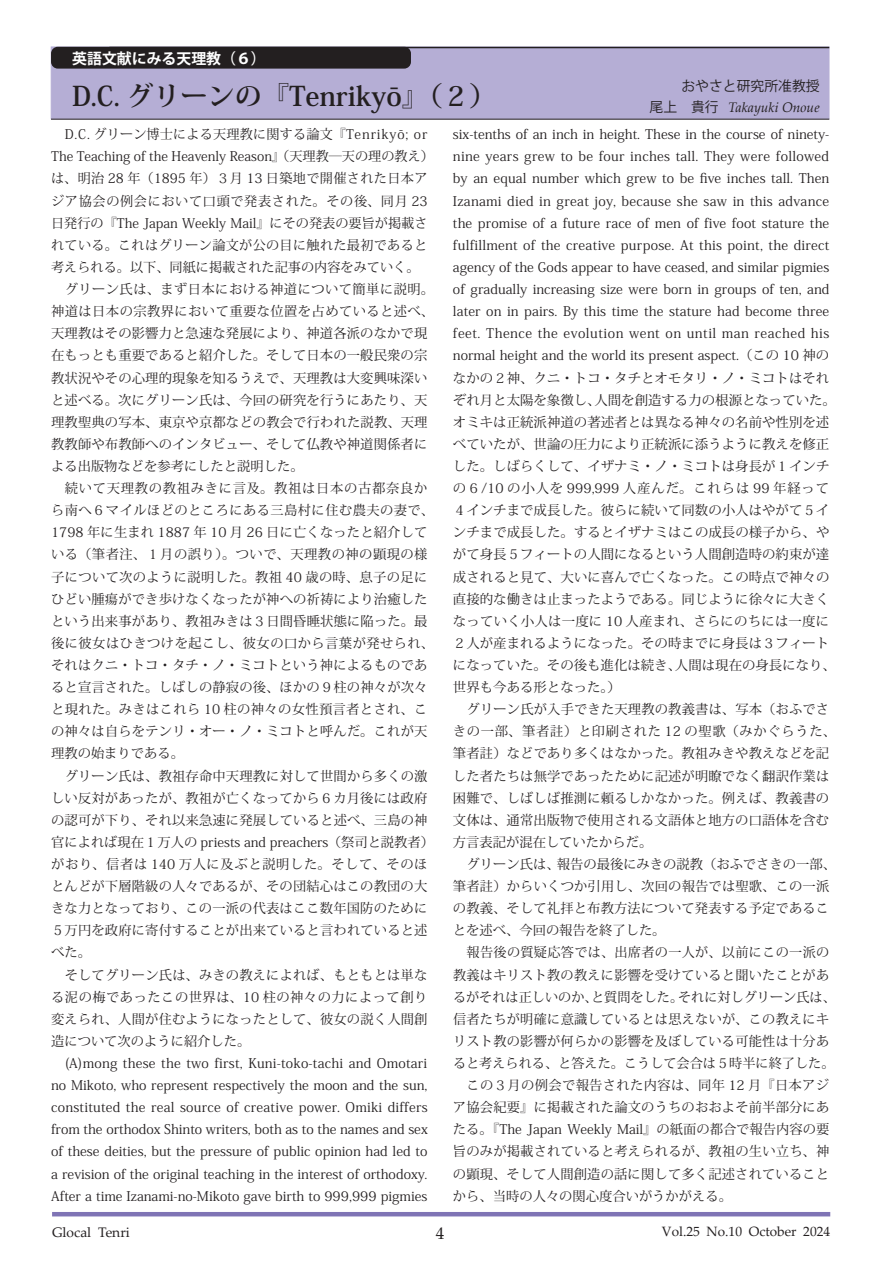
<style>
.page{position:relative;width:893px;height:1263px;background:#fff}
.page>*{position:absolute;margin:0;border:0;box-sizing:border-box;transform-origin:0 0}
.t1{font:700 27.15px "Koz Min Pr 6 N";color:#231f20}
.t2{font:16.95px "Palatino Linotype";color:#231f20}
.t3{font:700 14.85px "Koz Go Pr 6 N";color:#fff}
.t4{font:italic 13.8px "Palatino Linotype";color:#231f20}
.t5{font:13.8px "Palatino Linotype";color:#231f20}
.t6{font:13.8px "Koz Go Pr 6 N";color:#231f20}
.t7{font:13.5px "Palatino Linotype";color:#231f20}
.t8{font:13.35px/22px "Koz Min Pr 6 N";letter-spacing:.01em;color:#231f20}
.s1{font-family:"Koz Go Pr 6 N";font-style:normal}
</style>
<div class="page">
<hr style="left:52px;top:1212px;width:778px;height:4px;background:#7f74b5">
<div style="left:51px;top:47px;width:778px;height:72px;background:#b5aed5;border:1px solid #b5aed5"></div>
<hr style="left:51px;top:119px;width:778px;height:1px;background:#231f20">
<hr style="left:109px;top:47px;width:720px;height:1px;background:#231f20">
<div style="left:51px;top:47px;width:360px;height:22px;background:#231f20;border-radius:7px"></div>
<p class="t3" style="left:72px;top:50px;width:195px">英語文献にみる天理教（６）</p>
<p class="t6" style="left:681px;top:78px;width:140px">おやさと研究所准教授</p>
<h1 class="t1" style="left:72px;top:81px;width:426px">D.C. グリーンの『Tenrikyō』（２）</h1>
<p class="t4" style="left:649px;top:97px;width:172px"><span class="s1">尾上　貴行</span> Takayuki Onoue</p>
<p class="t8" style="left:453px;top:124px;width:385px">six-tenths of an inch in height. These in the course of ninety&shy;nine years grew to be four inches tall. They were followed by an equal number which grew to be five inches tall. Then Izanami died in great joy, because she saw in this advance the promise of a future race of men of five foot stature the fulfillment of the creative purpose. At this point, the direct agency of the Gods appear to have ceased, and similar pigmies of gradually increasing size were born in groups of ten, and later on in pairs. By this time the stature had become three feet. Thence the evolution went on until man reached his normal height and the world its present aspect.（この 10 神のなかの２神、クニ・トコ・タチとオモタリ・ノ・ミコトはそれぞれ月と太陽を象徴し、人間を創造する力の根源となっていた。オミキは正統派神道の著述者とは異なる神々の名前や性別を述べていたが、世論の圧力により正統派に添うように教えを修正した。しばらくして、イザナミ・ノ・ミコトは身長が１インチの６/10 の小人を 999,999 人産んだ。これらは 99 年経って４インチまで成長した。彼らに続いて同数の小人はやがて５インチまで成長した。するとイザナミはこの成長の様子から、やがて身長５フィートの人間になるという人間創造時の約束が達成されると見て、大いに喜んで亡くなった。この時点で神々の直接的な働きは止まったようである。同じように徐々に大きくなっていく小人は一度に 10 人産まれ、さらにのちには一度に２人が産まれるようになった。その時までに身長は３フィートになっていた。その後も進化は続き、人間は現在の身長になり、世界も今ある形となった。）</p>
<p class="t8" style="left:453px;top:698px;width:385px;text-indent:14px">グリーン氏が入手できた天理教の教義書は、写本（おふでさきの一部、筆者註）と印刷された 12 の聖歌（みかぐらうた、筆者註）などであり多くはなかった。教祖みきや教えなどを記した者たちは無学であったために記述が明瞭でなく翻訳作業は困難で、しばしば推測に頼るしかなかった。例えば、教義書の文体は、通常出版物で使用される文語体と地方の口語体を含む方言表記が混在していたからだ。</p>
<p class="t8" style="left:453px;top:853px;width:384px;text-indent:14px">グリーン氏は、報告の最後にみきの説教（おふでさきの一部、筆者註）からいくつか引用し、次回の報告では聖歌、この一派の教義、そして礼拝と布教方法について発表する予定であることを述べ、今回の報告を終了した。</p>
<p class="t8" style="left:467px;top:942px;width:364px">報告後の質疑応答では、出席者の一人が、以前にこの一派の</p>
<p class="t8" style="left:453px;top:964px;width:378px">教義はキリスト教の教えに影響を受けていると聞いたことがあ</p>
<p class="t8" style="left:453px;top:986px;width:384px">るがそれは正しいのか、と質問をした。それに対しグリーン氏は、</p>
<p class="t8" style="left:453px;top:1008px;width:378px">信者たちが明確に意識しているとは思えないが、この教えにキ</p>
<p class="t8" style="left:453px;top:1030px;width:378px">リスト教の影響が何らかの影響を及ぼしている可能性は十分あ</p>
<p class="t8" style="left:453px;top:1052px;width:383px">ると考えられる、と答えた。こうして会合は５時半に終了した。</p>
<p class="t8" style="left:467px;top:1074px;width:364px">この３月の例会で報告された内容は、同年 12 月『日本アジ</p>
<p class="t8" style="left:453px;top:1096px;width:378px">ア協会紀要』に掲載された論文のうちのおおよそ前半部分にあ</p>
<p class="t8" style="left:453px;top:1119px;width:378px">たる。『The Japan Weekly Mail』の紙面の都合で報告内容の要</p>
<p class="t8" style="left:453px;top:1141px;width:378px">旨のみが掲載されていると考えられるが、教祖の生い立ち、神</p>
<p class="t8" style="left:453px;top:1163px;width:378px">の顕現、そして人間創造の話に関して多く記述されていること</p>
<p class="t8" style="left:453px;top:1185px;width:281px">から、当時の人々の関心度合いがうかがえる。</p>
<p class="t8" style="left:51px;top:124px;width:384px;text-indent:14px">D.C. グリーン博士による天理教に関する論文『Tenrikyō; or The Teaching of the Heavenly Reason』（天理教―天の理の教え）は、明治 28 年（1895 年）３月 13 日築地で開催された日本アジア協会の例会において口頭で発表された。その後、同月 23日発行の『The Japan Weekly Mail』にその発表の要旨が掲載されている。これはグリーン論文が公の目に触れた最初であると考えられる。以下、同紙に掲載された記事の内容をみていく。</p>
<p class="t8" style="left:51px;top:278px;width:385px;text-indent:14px">グリーン氏は、まず日本における神道について簡単に説明。神道は日本の宗教界において重要な位置を占めていると述べ、天理教はその影響力と急速な発展により、神道各派のなかで現在もっとも重要であると紹介した。そして日本の一般民衆の宗教状況やその心理的現象を知るうえで、天理教は大変興味深いと述べる。次にグリーン氏は、今回の研究を行うにあたり、天理教聖典の写本、東京や京都などの教会で行われた説教、天理教教師や布教師へのインタビュー、そして仏教や神道関係者による出版物などを参考にしたと説明した。</p>
<p class="t8" style="left:51px;top:477px;width:385px;text-indent:14px">続いて天理教の教祖みきに言及。教祖は日本の古都奈良から南へ６マイルほどのところにある三島村に住む農夫の妻で、<br>1798 年に生まれ 1887 年 10 月 26 日に亡くなったと紹介している（筆者注、１月の誤り）。ついで、天理教の神の顕現の様子について次のように説明した。教祖 40 歳の時、息子の足にひどい腫瘍ができ歩けなくなったが神への祈祷により治癒したという出来事があり、教祖みきは３日間昏睡状態に陥った。最後に彼女はひきつけを起こし、彼女の口から言葉が発せられ、それはクニ・トコ・タチ・ノ・ミコトという神によるものであると宣言された。しばしの静寂の後、ほかの９柱の神々が次々と現れた。みきはこれら 10 柱の神々の女性預言者とされ、この神々は自らをテンリ・オー・ノ・ミコトと呼んだ。これが天理教の始まりである。</p>
<p class="t8" style="left:51px;top:765px;width:384px;text-indent:14px">グリーン氏は、教祖存命中天理教に対して世間から多くの激しい反対があったが、教祖が亡くなってから６カ月後には政府の認可が下り、それ以来急速に発展していると述べ、三島の神官によれば現在１万人の priests and preachers（祭司と説教者）がおり、信者は 140 万人に及ぶと説明した。そして、そのほとんどが下層階級の人々であるが、その団結心はこの教団の大きな力となっており、この一派の代表はここ数年国防のために<br>５万円を政府に寄付することが出来ていると言われていると述べた。</p>
<p class="t8" style="left:51px;top:964px;width:378px;text-align:justify;text-indent:14px">そしてグリーン氏は、みきの教えによれば、もともとは単なる泥の梅であったこの世界は、10 柱の神々の力によって創り変えられ、人間が住むようになったとして、彼女の説く人間創造について次のように紹介した。</p>
<p class="t8" style="left:51px;top:1052px;width:378px;text-align:justify;text-indent:14px">(A)mong these the two first, Kuni-toko-tachi and Omotari no Mikoto, who represent respectively the moon and the sun, constituted the real source of creative power. Omiki differs from the orthodox Shinto writers, both as to the names and sex of these deities, but the pressure of public opinion had led to a revision of the original teaching in the interest of orthodoxy.<br>After a time Izanami-no-Mikoto gave birth to 999,999 pigmies</p>
<p class="t5" style="left:52px;top:1222px;width:79px">Glocal Tenri</p>
<p class="t2" style="left:436px;top:1221px;width:10px">4</p>
<p class="t7" style="left:662px;top:1222px;width:170px">Vol.25 No.10 October 2024</p>
</div>
